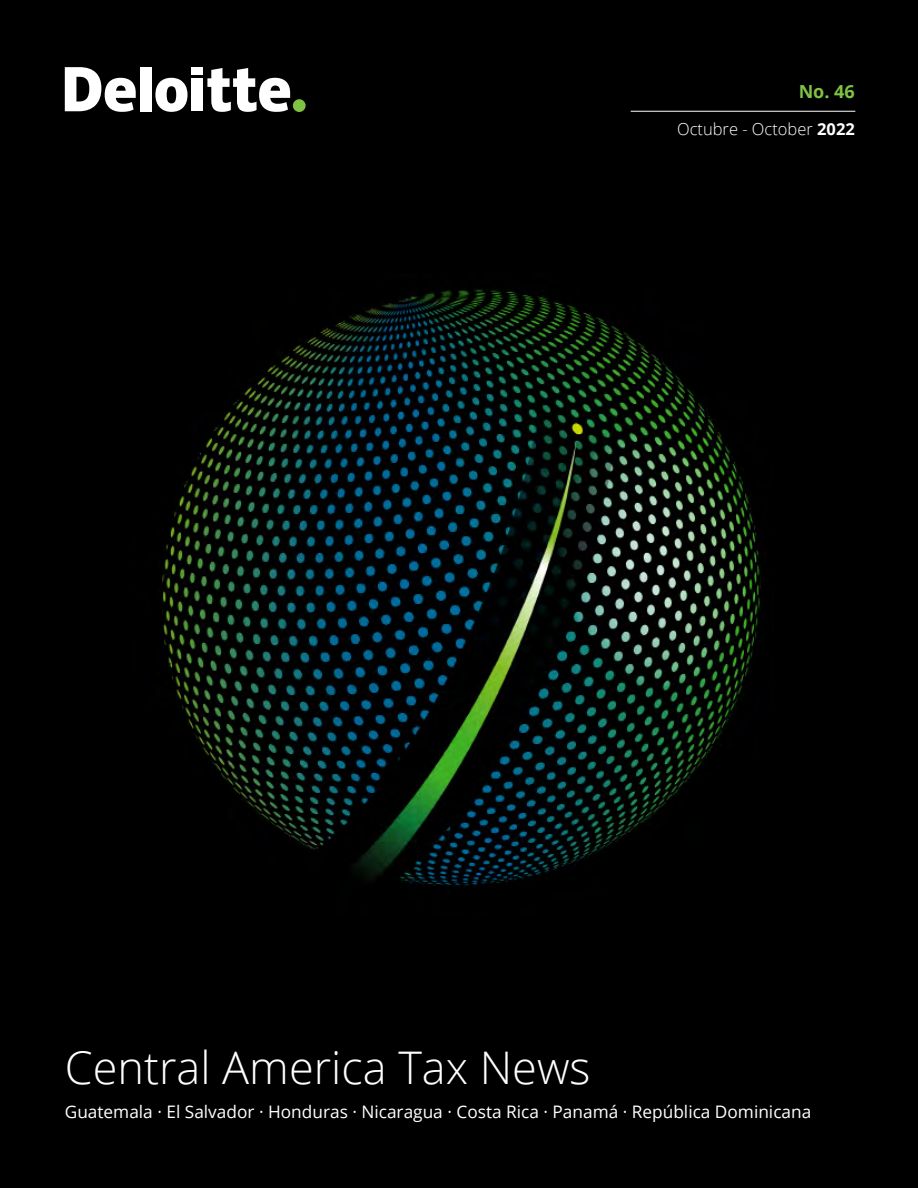
<style>
.page{position:relative;width:918px;height:1188px;background:#000}
.page>*{position:absolute;margin:0;border:0;box-sizing:border-box;transform-origin:0 0}
.t1{font:300 45px "Open Sans";color:#fff}
.t2{font:700 18px "Open Sans";color:#80c343}
.t3{font:17.25px "Open Sans";color:#fff}
.t4{font:300 16.5px "Open Sans";color:#fff}
.s1{font-weight:700}
</style>
<div class="page">
<div style="left:293px;top:99px;width:13px;height:13px;background:#80c342;border-radius:50%"></div>
<div style="left:140px;top:67px;width:11px;height:44px;background:#fff"></div>
<svg style="left:155px;top:78px;width:33px;height:34px"></svg>
<div style="left:192px;top:78px;width:11px;height:33px;background:#fff"></div>
<div style="left:192px;top:67px;width:11px;height:7px;background:#fff"></div>
<svg style="left:207px;top:68px;width:83px;height:44px"></svg>
<svg style="left:65px;top:67px;width:71px;height:45px"></svg>
<hr style="left:631px;top:111px;width:224px;height:1px;background:#fff">
<img style="left:162px;top:289px;width:599px;height:597px">
<p class="t2" style="left:799px;top:79px;width:58px">No. 46</p>
<p class="t4" style="left:677px;top:117px;width:179px">Octubre - October <span class="s1">2022</span></p>
<h1 class="t1" style="left:65px;top:1037px;width:527px">Central America Tax News</h1>
<p class="t3" style="left:65px;top:1100px;width:748px">Guatemala · El Salvador · Honduras · Nicaragua · Costa Rica · Panamá · República Dominicana</p>
</div>
